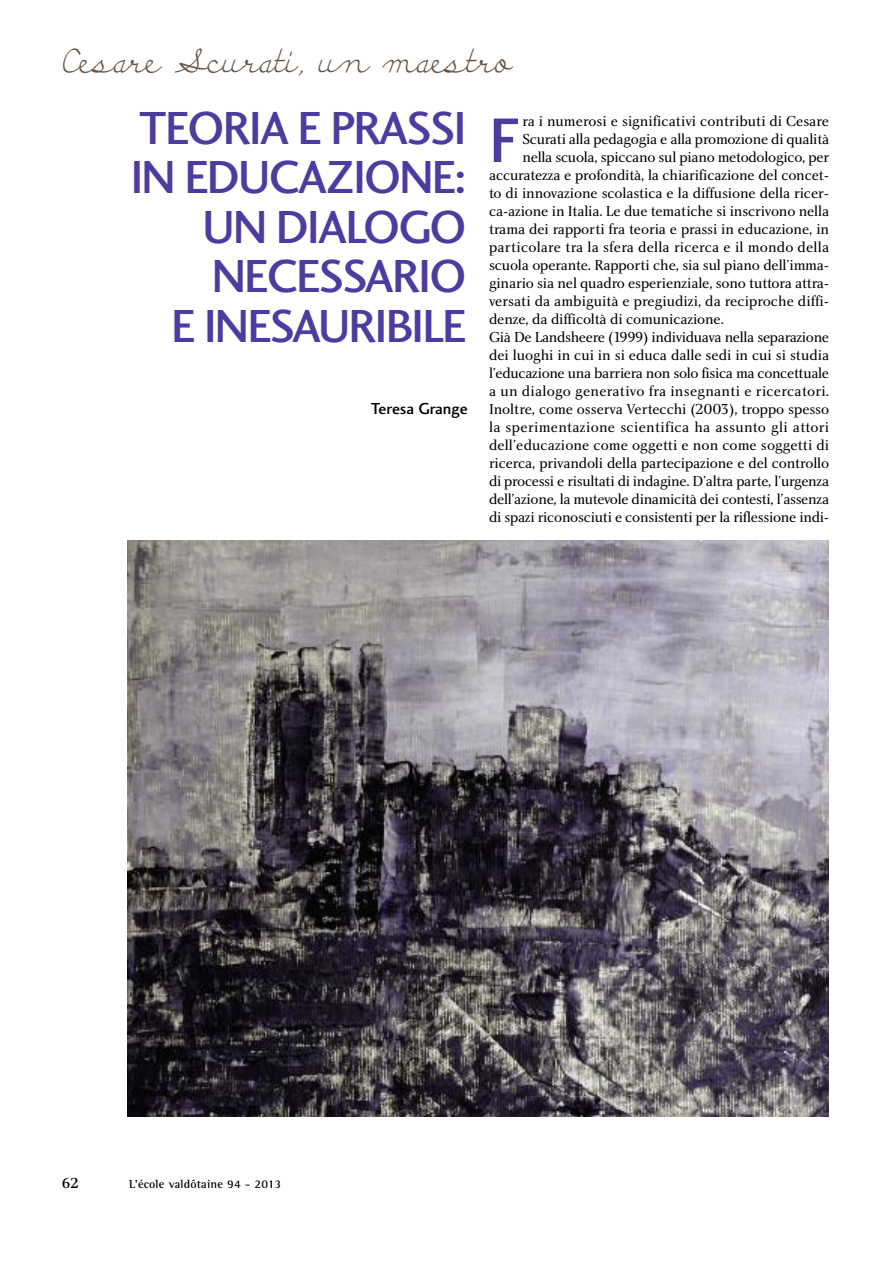
<style>
.page{position:relative;width:893px;height:1263px;background:#fff}
.page>*{position:absolute;margin:0;border:0;box-sizing:border-box;transform-origin:0 0}
.t1{font:65.1px "Charlotte Sans Medium Plain";color:#4e3b9f}
.t2{font:48px/49.5px "Charlotte Sans Medium Plain";letter-spacing:-.035em;color:#4e3b9f;text-align:right}
.t3{font:33px "Discipuli Britannica";color:#65564c}
.t4{font:16.5px "Charlotte Sans Medium Plain";color:#000}
.t5{font:15px "Charlotte Book Plain";letter-spacing:-.01em;color:#000}
.t6{font:15px "Charlotte Book Plain";letter-spacing:.01em;color:#000}
.t7{font:15px "Charlotte Book Plain";letter-spacing:.015em;color:#000}
.t8{font:15px "Charlotte Book Plain";letter-spacing:.02em;color:#000}
.t9{font:15px "Charlotte Medium Plain";color:#000}
.t10{font:700 12px "Rotis Semi Serif";letter-spacing:.015em;color:#000}
</style>
<div class="page">
<img style="left:128px;top:540px;width:700px;height:576px">
<h3 class="t3" style="left:63px;top:40px;width:451px">Cesare Scurati, un maestro</h3>
<h2 class="t2" style="left:131px;top:108px;width:337px">TEORIA E PRASSI<br>IN EDUCAZIONE:<br>UN DIALOGO<br>NECESSARIO<br>E INESAURIBILE</h2>
<p class="t4" style="left:371px;top:402px;width:98px">Teresa Grange</p>
<h1 class="t1" style="left:489px;top:116px;width:32px">F</h1>
<p class="t5" style="left:522px;top:115px;width:308px">ra i numerosi e significativi contributi di Cesare</p>
<p class="t5" style="left:522px;top:133px;width:308px">Scurati alla pedagogia e alla promozione di qualità</p>
<p class="t5" style="left:522px;top:151px;width:308px">nella scuola, spiccano sul piano metodologico, per</p>
<p class="t5" style="left:489px;top:169px;width:342px">accuratezza e profondità, la chiarificazione del concet-</p>
<p class="t5" style="left:489px;top:187px;width:342px">to di innovazione scolastica e la diffusione della ricer-</p>
<p class="t5" style="left:489px;top:205px;width:342px">ca-azione in Italia. Le due tematiche si inscrivono nella</p>
<p class="t5" style="left:489px;top:223px;width:342px">trama dei rapporti fra teoria e prassi in educazione, in</p>
<p class="t6" style="left:489px;top:241px;width:342px">particolare tra la sfera della ricerca e il mondo della</p>
<p class="t5" style="left:489px;top:259px;width:342px">scuola operante. Rapporti che, sia sul piano dell’imma-</p>
<p class="t5" style="left:489px;top:277px;width:342px">ginario sia nel quadro esperienziale, sono tuttora attra-</p>
<p class="t5" style="left:489px;top:295px;width:342px">versati da ambiguità e pregiudizi, da reciproche diffi-</p>
<p class="t5" style="left:489px;top:313px;width:236px">denze, da difficoltà di comunicazione.</p>
<p class="t5" style="left:489px;top:331px;width:342px">Già De Landsheere (1999) individuava nella separazione</p>
<p class="t5" style="left:489px;top:349px;width:342px">dei luoghi in cui in si educa dalle sedi in cui si studia</p>
<p class="t5" style="left:489px;top:367px;width:342px">l’educazione una barriera non solo fisica ma concettuale</p>
<p class="t7" style="left:489px;top:385px;width:342px">a un dialogo generativo fra insegnanti e ricercatori.</p>
<p class="t5" style="left:489px;top:403px;width:342px">Inoltre, come osserva Vertecchi (2003), troppo spesso</p>
<p class="t8" style="left:489px;top:421px;width:342px">la sperimentazione scientifica ha assunto gli attori</p>
<p class="t5" style="left:489px;top:439px;width:342px">dell’educazione come oggetti e non come soggetti di</p>
<p class="t5" style="left:489px;top:457px;width:342px">ricerca, privandoli della partecipazione e del controllo</p>
<p class="t5" style="left:489px;top:475px;width:342px">di processi e risultati di indagine. D’altra parte, l’urgenza</p>
<p class="t5" style="left:489px;top:493px;width:342px">dell’azione, la mutevole dinamicità dei contesti, l’assenza</p>
<p class="t5" style="left:489px;top:511px;width:342px">di spazi riconosciuti e consistenti per la riflessione indi-</p>
<p class="t9" style="left:62px;top:1177px;width:19px">62</p>
<p class="t10" style="left:129px;top:1180px;width:154px">L’école valdôtaine 94 - 2013</p>
</div>
